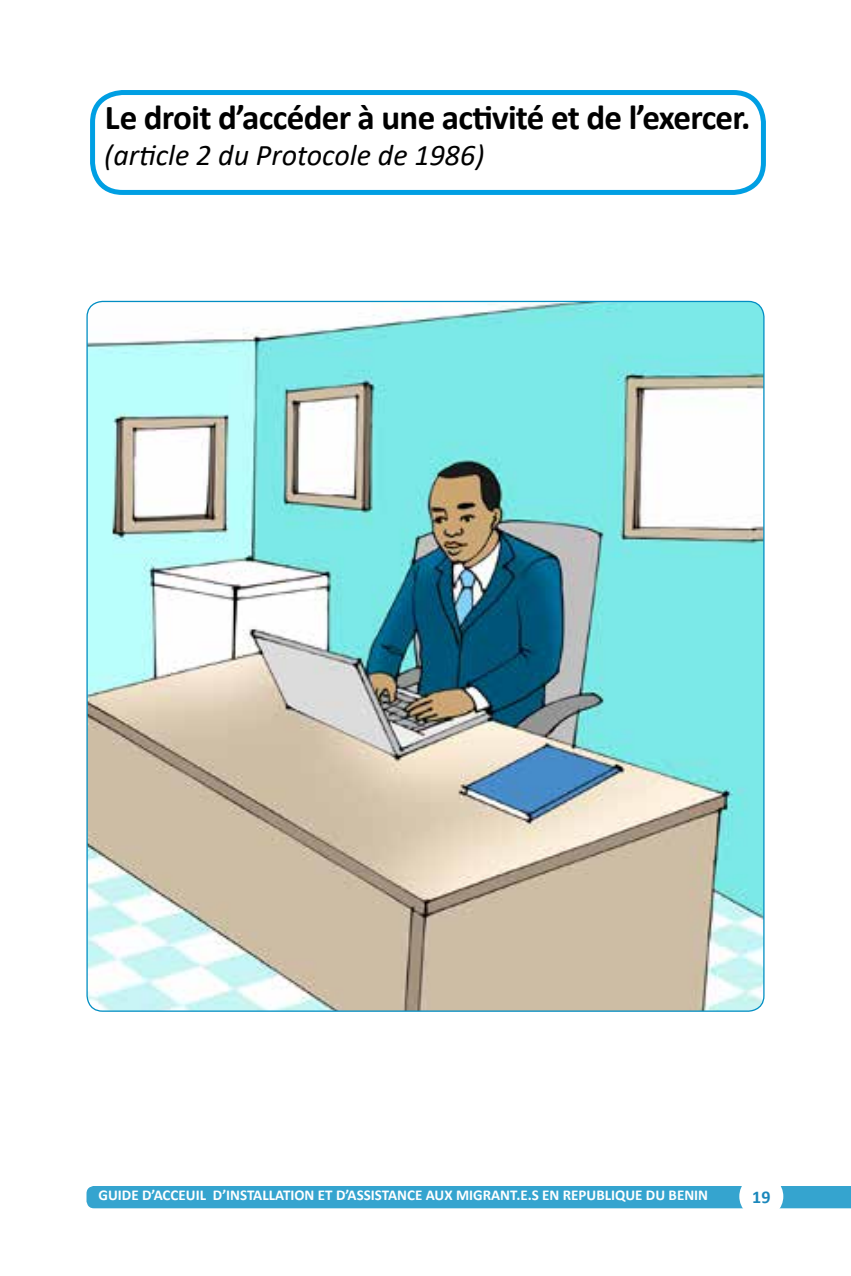
<style>
.page{position:relative;width:851px;height:1276px;background:#fff}
.page>*{position:absolute;margin:0;border:0;box-sizing:border-box;transform-origin:0 0}
.t1{font:700 35px "Calibri";letter-spacing:-.02em;color:#000}
.t2{font:italic 30px "Calibri";color:#000}
.t3{font:700 18px "Calibri";color:#1a87bb}
.t4{font:700 15px "Calibri";color:#fff}
</style>
<div class="page">
<div style="left:86px;top:1186px;width:764px;height:22px;background:#35a4cf"></div>
<div style="left:739px;top:1174px;width:44px;height:44px;background:#fff;border-radius:50%"></div>
<img style="left:87px;top:301px;width:676px;height:710px">
<div style="left:90px;top:90px;width:675px;height:105px;border:5px solid #009fe3;border-radius:30px"></div>
<h1 class="t1" style="left:105px;top:92px;width:647px">Le droit d’accéder à une activité et de l’exercer.</h1>
<h2 class="t2" style="left:104px;top:134px;width:381px">(article 2 du Protocole de 1986)</h2>
<p class="t4" style="left:99px;top:1184px;width:611px">GUIDE D’ACCEUIL D’INSTALLATION ET D’ASSISTANCE AUX MIGRANT.E.S EN REPUBLIQUE DU BENIN</p>
<p class="t3" style="left:752px;top:1184px;width:20px">19</p>
</div>
